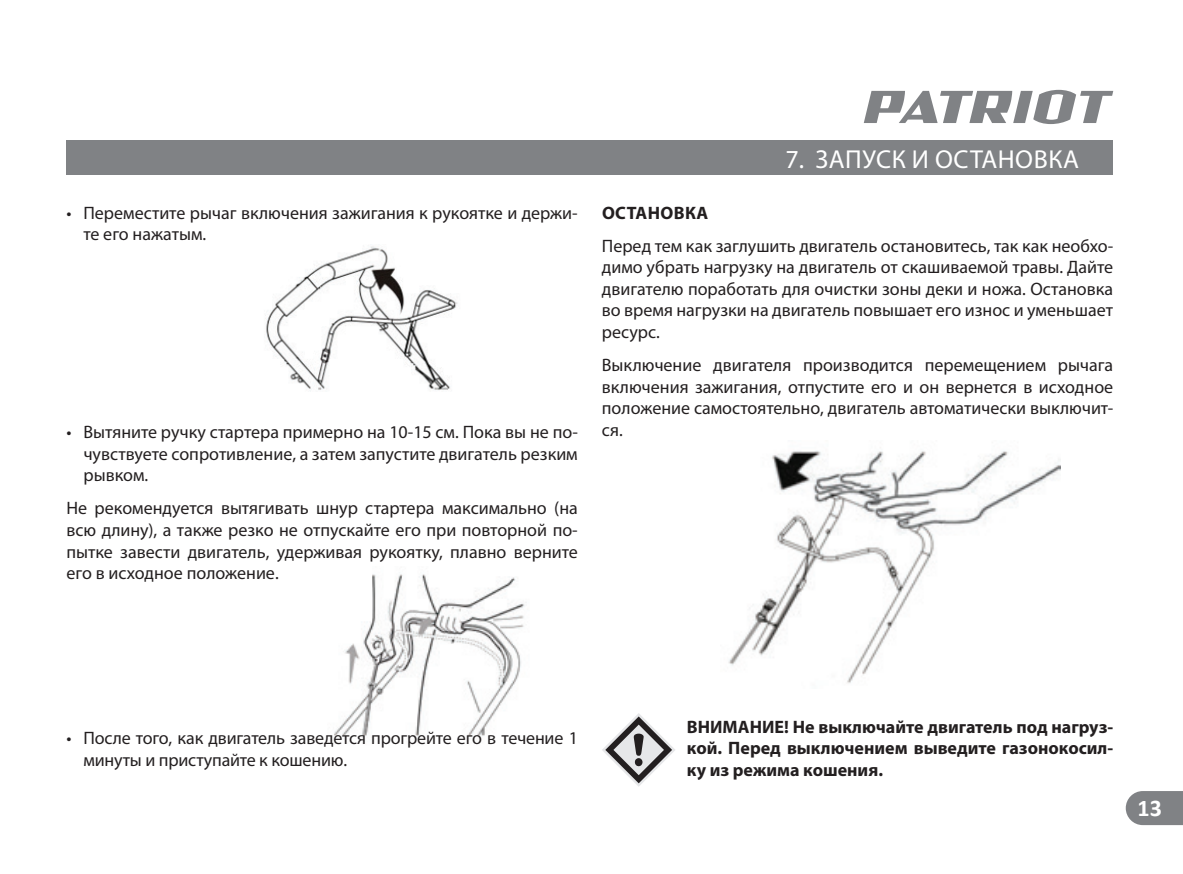
<style>
.page{position:relative;width:1183px;height:874px;background:#fff}
.page>*{position:absolute;margin:0;border:0;box-sizing:border-box;transform-origin:0 0}
.t1{font:26px "Myriad Pro";letter-spacing:.02em;color:#fff}
.t2{font:700 24px "Calibri";color:#fff}
.t3{font:18px/21.6px "Myriad Pro";color:#231f20;text-align:justify}
.t4{font:700 18px/21.6px "Myriad Pro";color:#231f20;text-align:justify}
.t5{font:700 18px "Myriad Pro";letter-spacing:.02em;color:#231f20}
</style>
<div class="page">
<svg style="left:864px;top:90px;width:249px;height:34px"></svg>
<div style="left:66px;top:141px;width:1047px;height:34px;background:#808285"></div>
<svg style="left:1125px;top:791px;width:58px;height:33px;background:#898b8d"></svg>
<img style="left:334px;top:574px;width:193px;height:163px">
<img style="left:265px;top:246px;width:193px;height:145px">
<img style="left:728px;top:450px;width:332px;height:233px">
<svg style="left:602px;top:713px;width:73px;height:73px"></svg>
<p class="t3" style="left:83px;top:201px;width:496px;text-indent:-17px">• Переместите рычаг включения зажигания к рукоятке и держи&shy;те его нажатым.</p>
<p class="t3" style="left:83px;top:420px;width:496px;text-indent:-17px">• Вытяните ручку стартера примерно на 10-15 см. Пока вы не по&shy;чувствуете сопротивление, а затем запустите двигатель резким рывком.</p>
<p class="t3" style="left:66px;top:497px;width:513px">Не рекомендуется вытягивать шнур стартера максимально (на всю длину), а также резко не отпускайте его при повторной по&shy;пытке завести двигатель, удерживая рукоятку, плавно верните его в исходное положение.</p>
<h1 class="t1" style="left:785px;top:143px;width:295px">7. ЗАПУСК И ОСТАНОВКА</h1>
<p class="t5" style="left:602px;top:201px;width:108px">ОСТАНОВКА</p>
<p class="t3" style="left:602px;top:234px;width:513px">Перед тем как заглушить двигатель остановитесь, так как необхо&shy;димо убрать нагрузку на двигатель от скашиваемой травы. Дайте двигателю поработать для очистки зоны деки и ножа. Остановка во время нагрузки на двигатель повышает его износ и уменьшает ресурс.</p>
<p class="t3" style="left:602px;top:354px;width:513px">Выключение двигателя производится перемещением рычага включения зажигания, отпустите его и он вернется в исходное положение самостоятельно, двигатель автоматически выключит&shy;ся.</p>
<p class="t3" style="left:83px;top:726px;width:496px;text-indent:-17px">• После того, как двигатель заведется прогрейте его в течение 1 минуты и приступайте к кошению.</p>
<p class="t4" style="left:687px;top:714px;width:428px">ВНИМАНИЕ! Не выключайте двигатель под нагруз&shy;кой. Перед выключением выведите газонокосил&shy;ку из режима кошения.</p>
<h2 class="t2" style="left:1137px;top:790px;width:26px">13</h2>
</div>
